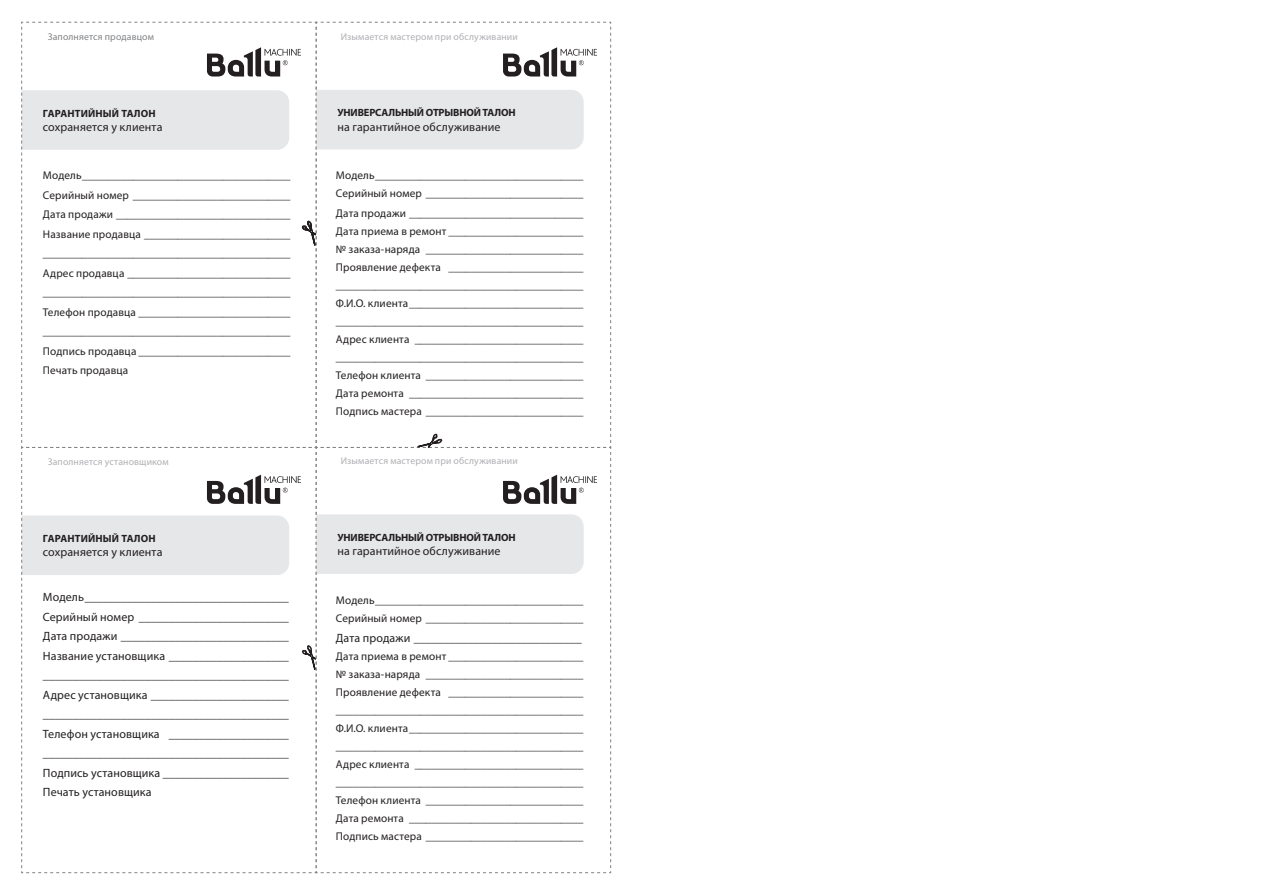
<style>
.page{position:relative;width:1263px;height:893px;background:#fff}
.page>*{position:absolute;margin:0;border:0;box-sizing:border-box;transform-origin:0 0}
.t1{font:12px/19.5px "Myriad Pro";letter-spacing:.01em;color:#231f20;text-align:justify}
.t2{font:11.25px/18px "Myriad Pro";letter-spacing:.01em;color:#231f20;text-align:justify}
.t3{font:700 10.5px "Myriad Pro";letter-spacing:-.015em;color:#231f20}
.t4{font:700 10.5px "Myriad Pro";letter-spacing:.015em;color:#231f20}
.t5{font:9.75px "Myriad Pro";letter-spacing:.015em;color:#afb0b4}
.t6{font:9.75px "Myriad Pro";letter-spacing:.015em;color:#808285}
.s1{font-weight:300}
</style>
<div class="page">
<svg style="left:21px;top:22px;width:590px;height:851px"></svg>
<p class="t6" style="left:48px;top:31px;width:108px">Заполняется продавцом</p>
<p class="t5" style="left:341px;top:31px;width:179px">Изымается мастером при обслуживании</p>
<p class="t4" style="left:43px;top:106px;width:114px">ГАРАНТИЙНЫЙ ТАЛОН</p>
<p class="t1" style="left:43px;top:117px;width:121px">сохраняется у клиента</p>
<p class="t3" style="left:337px;top:106px;width:180px">УНИВЕРСАЛЬНЫЙ ОТРЫВНОЙ ТАЛОН</p>
<p class="t1" style="left:337px;top:117px;width:165px">на гарантийное обслуживание</p>
<p class="t2" style="left:43px;top:166px;width:249px;line-height:19.5px">Модель_____________________________________ Серийный номер ____________________________ Дата продажи _______________________________ Название продавца __________________________ ____________________________________________ Адрес продавца _____________________________ ____________________________________________ Телефон продавца ___________________________ ____________________________________________ Подпись продавца ___________________________ Печать продавца</p>
<p class="t2" style="left:336px;top:167px;width:249px">Модель_____________________________________<br>Серийный номер ____________________________</p>
<p class="t2" style="left:336px;top:204px;width:249px">Дата продажи _______________________________ Дата приема в ремонт ________________________ № заказа-наряда ____________________________ Проявление дефекта ________________________ ____________________________________________ Ф.И.О. клиента_______________________________ ____________________________________________ Адрес клиента ______________________________ ____________________________________________ Телефон клиента ____________________________ Дата ремонта _______________________________ Подпись мастера <span class="s1">____________________________</span></p>
<p class="t5" style="left:48px;top:456px;width:122px">Заполняется установщиком</p>
<p class="t5" style="left:341px;top:455px;width:179px">Изымается мастером при обслуживании</p>
<p class="t4" style="left:43px;top:532px;width:114px">ГАРАНТИЙНЫЙ ТАЛОН</p>
<p class="t1" style="left:43px;top:542px;width:121px">сохраняется у клиента</p>
<p class="t3" style="left:337px;top:530px;width:180px">УНИВЕРСАЛЬНЫЙ ОТРЫВНОЙ ТАЛОН</p>
<p class="t1" style="left:337px;top:541px;width:165px">на гарантийное обслуживание</p>
<p class="t1" style="left:43px;top:587px;width:248px">Модель__________________________________ Серийный номер _________________________ Дата продажи ____________________________ Название установщика ____________________ _________________________________________ Адрес установщика _______________________ _________________________________________ Телефон установщика ____________________ _________________________________________ Подпись установщика _____________________ Печать установщика</p>
<p class="t2" style="left:336px;top:591px;width:249px">Модель_____________________________________<br>Серийный номер ____________________________</p>
<p class="t1" style="left:336px;top:628px;width:247px">Дата продажи ____________________________</p>
<p class="t2" style="left:336px;top:647px;width:249px">Дата приема в ремонт ________________________ № заказа-наряда ____________________________ Проявление дефекта ________________________ ____________________________________________ Ф.И.О. клиента_______________________________ ____________________________________________ Адрес клиента ______________________________ ____________________________________________ Телефон клиента ____________________________ Дата ремонта _______________________________ Подпись мастера ____________________________</p>
</div>
